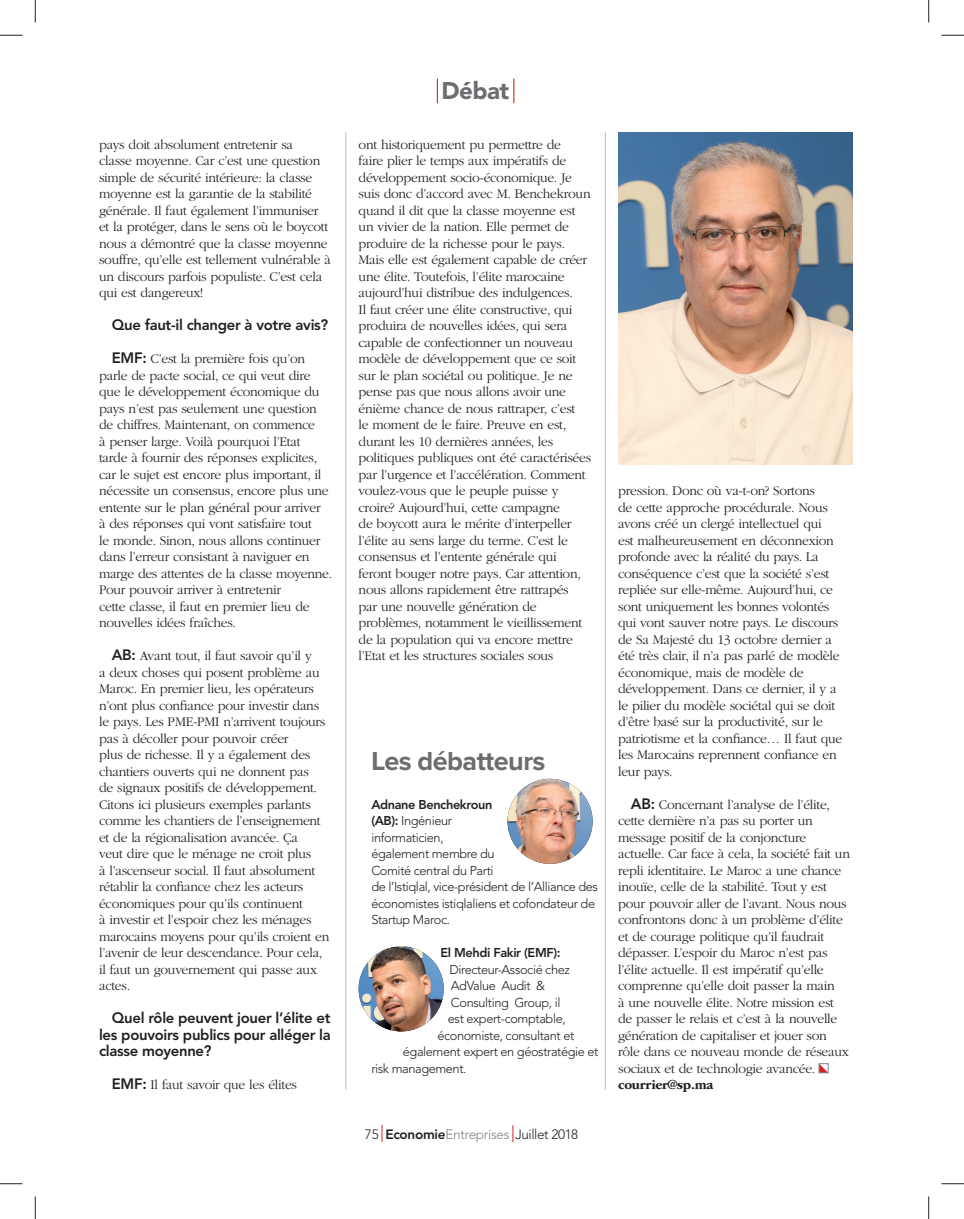
<style>
.page{position:relative;width:964px;height:1219px;background:#fff}
.page>*{position:absolute;margin:0;border:0;box-sizing:border-box;transform-origin:0 0}
.t1{font:700 27px "Proxima Nova";letter-spacing:-.02em;color:#6c6d70}
.t2{font:900 24px "Avenir LT Std";letter-spacing:-.02em;color:#6c6d70}
.t3{font:800 15px/16.5px "Avenir LT Std";letter-spacing:-.02em;color:#231f20;text-align:justify}
.t4{font:300 13.8px/16.5px "ITC Garamond Std";letter-spacing:-.02em;color:#231f20}
.t5{font:300 13.5px "Avenir LT Std";letter-spacing:-.025em;color:#231f20}
.t6{font:700 13.5px "ITC Garamond Std";letter-spacing:-.02em;color:#231f20}
.t7{font:300 12.75px/16.5px "Avenir LT Std";letter-spacing:-.03em;color:#231f20}
.t8{font:800 12.75px "Avenir LT Std";letter-spacing:-.03em;color:#231f20}
.s1{font-family:"Avenir LT Std";font-weight:800;font-size:15px}
.s2{font-weight:800}
.s3{color:#808285}
</style>
<div class="page">
<svg style="left:381px;top:1124px;width:1px;height:17px"></svg>
<svg style="left:512px;top:1125px;width:1px;height:17px"></svg>
<svg style="left:437px;top:79px;width:1px;height:24px"></svg>
<svg style="left:513px;top:79px;width:1px;height:24px"></svg>
<hr style="left:345px;top:132px;width:1px;height:957px;background:#b8b9bc">
<hr style="left:605px;top:132px;width:1px;height:957px;background:#b8b9bc">
<svg style="left:820px;top:1065px;width:6px;height:6px"></svg>
<div style="left:818px;top:1063px;width:10px;height:10px;border:1px solid #808285"></div>
<img style="left:618px;top:132px;width:234px;height:333px">
<img style="left:358px;top:946px;width:85px;height:85px;border-radius:50%">
<img style="left:507px;top:778px;width:85px;height:86px;border-radius:50%">
<svg style="left:0;top:35px;width:22px;height:1px"></svg>
<svg style="left:941px;top:35px;width:22px;height:1px"></svg>
<svg style="left:0;top:1183px;width:22px;height:1px"></svg>
<svg style="left:941px;top:1183px;width:22px;height:1px"></svg>
<svg style="left:35px;top:0;width:1px;height:23px"></svg>
<svg style="left:35px;top:1196px;width:1px;height:23px"></svg>
<svg style="left:928px;top:0;width:1px;height:23px"></svg>
<svg style="left:928px;top:1196px;width:1px;height:23px"></svg>
<p class="t4" style="left:99px;top:137px;width:233px">pays doit absolument entretenir sa<br>classe moyenne. Car c’est une question simple de sécurité intérieure: la classe moyenne est la garantie de la stabilité générale. Il faut également l’immuniser et la protéger, dans le sens où le boycott nous a démontré que la classe moyenne souffre, qu’elle est tellement vulnérable à un discours parfois populiste. C’est cela qui est dangereux!</p>
<p class="t3" style="left:112px;top:318px;width:218px">Que faut-il changer à votre avis?</p>
<p class="t4" style="left:99px;top:351px;width:235px;text-indent:13px"><span class="s1">EMF:</span> C’est la première fois qu’on parle de pacte social, ce qui veut dire que le développement économique du pays n’est pas seulement une question de chiffres. Maintenant, on commence<br>à penser large. Voilà pourquoi l’Etat tarde à fournir des réponses explicites, car le sujet est encore plus important, il nécessite un consensus, encore plus une entente sur le plan général pour arriver<br>à des réponses qui vont satisfaire tout<br>le monde. Sinon, nous allons continuer dans l’erreur consistant à naviguer en marge des attentes de la classe moyenne.<br>Pour pouvoir arriver à entretenir<br>cette classe, il faut en premier lieu de nouvelles idées fraîches.</p>
<p class="t4" style="left:99px;top:648px;width:232px;text-indent:13px"><span class="s1">AB:</span> Avant tout, il faut savoir qu’il y<br>a deux choses qui posent problème au Maroc. En premier lieu, les opérateurs n’ont plus confiance pour investir dans le pays. Les PME-PMI n’arrivent toujours pas à décoller pour pouvoir créer<br>plus de richesse. Il y a également des chantiers ouverts qui ne donnent pas<br>de signaux positifs de développement.<br>Citons ici plusieurs exemples parlants comme les chantiers de l’enseignement et de la régionalisation avancée. Ça<br>veut dire que le ménage ne croit plus<br>à l’ascenseur social. Il faut absolument rétablir la confiance chez les acteurs économiques pour qu’ils continuent<br>à investir et l’espoir chez les ménages marocains moyens pour qu’ils croient en l’avenir de leur descendance. Pour cela, il faut un gouvernement qui passe aux actes.</p>
<p class="t3" style="left:99px;top:1011px;width:233px;text-indent:13px">Quel rôle peuvent jouer l’élite et les pouvoirs publics pour alléger la classe moyenne?</p>
<p class="t4" style="left:112px;top:1077px;width:187px"><span class="s1">EMF:</span> Il faut savoir que les élites</p>
<p class="t2" style="left:441px;top:80px;width:69px">Débat</p>
<p class="t4" style="left:358px;top:137px;width:234px">ont historiquement pu permettre de<br>faire plier le temps aux impératifs de développement socio-économique. Je suis donc d’accord avec M. Benchekroun quand il dit que la classe moyenne est un vivier de la nation. Elle permet de produire de la richesse pour le pays.<br>Mais elle est également capable de créer une élite. Toutefois, l’élite marocaine aujourd’hui distribue des indulgences.<br>Il faut créer une élite constructive, qui produira de nouvelles idées, qui sera capable de confectionner un nouveau modèle de développement que ce soit sur le plan sociétal ou politique. Je ne pense pas que nous allons avoir une énième chance de nous rattraper, c’est<br>le moment de le faire. Preuve en est, durant les 10 dernières années, les politiques publiques ont été caractérisées par l’urgence et l’accélération. Comment voulez-vous que le peuple puisse y croire? Aujourd’hui, cette campagne<br>de boycott aura le mérite d’interpeller l’élite au sens large du terme. C’est le consensus et l’entente générale qui feront bouger notre pays. Car attention, nous allons rapidement être rattrapés<br>par une nouvelle génération de problèmes, notamment le vieillissement de la population qui va encore mettre l’Etat et les structures sociales sous</p>
<p class="t1" style="left:371px;top:751px;width:175px">Les débatteurs</p>
<p class="t7" style="left:371px;top:797px;width:228px"><span class="s2">Adnane Benchekroun<br>(AB):</span> Ingénieur<br>informaticien,<br>également membre du<br>Comité central du Parti<br>de l’Istiqlal, vice-président de l’Alliance des économistes istiqlaliens et cofondateur de<br>Startup Maroc.</p>
<p class="t8" style="left:440px;top:947px;width:122px">El Mehdi Fakir (EMF):</p>
<p class="t7" style="left:449px;top:962px;width:122px">Directeur-Associé chez</p>
<p class="t7" style="left:451px;top:978px;width:96px">AdValue Audit &amp;</p>
<p class="t7" style="left:451px;top:995px;width:111px">Consulting Group, il</p>
<p class="t7" style="left:448px;top:1011px;width:119px">est expert-comptable,</p>
<p class="t7" style="left:437px;top:1028px;width:138px">économiste, consultant et</p>
<p class="t7" style="left:403px;top:1044px;width:197px">également expert en géostratégie et</p>
<p class="t7" style="left:371px;top:1061px;width:97px">risk management.</p>
<p class="t5" style="left:365px;top:1128px;width:215px">75 <span class="s2">Economie</span><span class="s3">Entreprises</span> Juillet 2018</p>
<p class="t4" style="left:618px;top:483px;width:226px">pression. Donc où va-t-on? Sortons<br>de cette approche procédurale. Nous avons créé un clergé intellectuel qui<br>est malheureusement en déconnexion profonde avec la réalité du pays. La conséquence c’est que la société s’est repliée sur elle-même. Aujourd’hui, ce sont uniquement les bonnes volontés qui vont sauver notre pays. Le discours de Sa Majesté du 13 octobre dernier a été très clair, il n’a pas parlé de modèle économique, mais de modèle de développement. Dans ce dernier, il y a le pilier du modèle sociétal qui se doit d’être basé sur la productivité, sur le patriotisme et la confiance… Il faut que les Marocains reprennent confiance en leur pays.</p>
<p class="t4" style="left:618px;top:797px;width:233px;text-indent:13px"><span class="s1">AB:</span> Concernant l’analyse de l’élite, cette dernière n’a pas su porter un message positif de la conjoncture actuelle. Car face à cela, la société fait un repli identitaire. Le Maroc a une chance inouïe, celle de la stabilité. Tout y est pour pouvoir aller de l’avant. Nous nous confrontons donc à un problème d’élite et de courage politique qu’il faudrait dépasser. L’espoir du Maroc n’est pas l’élite actuelle. Il est impératif qu’elle comprenne qu’elle doit passer la main<br>à une nouvelle élite. Notre mission est de passer le relais et c’est à la nouvelle génération de capitaliser et jouer son rôle dans ce nouveau monde de réseaux sociaux et de technologie avancée.</p>
<p class="t6" style="left:618px;top:1080px;width:97px">courrier@sp.ma</p>
</div>
